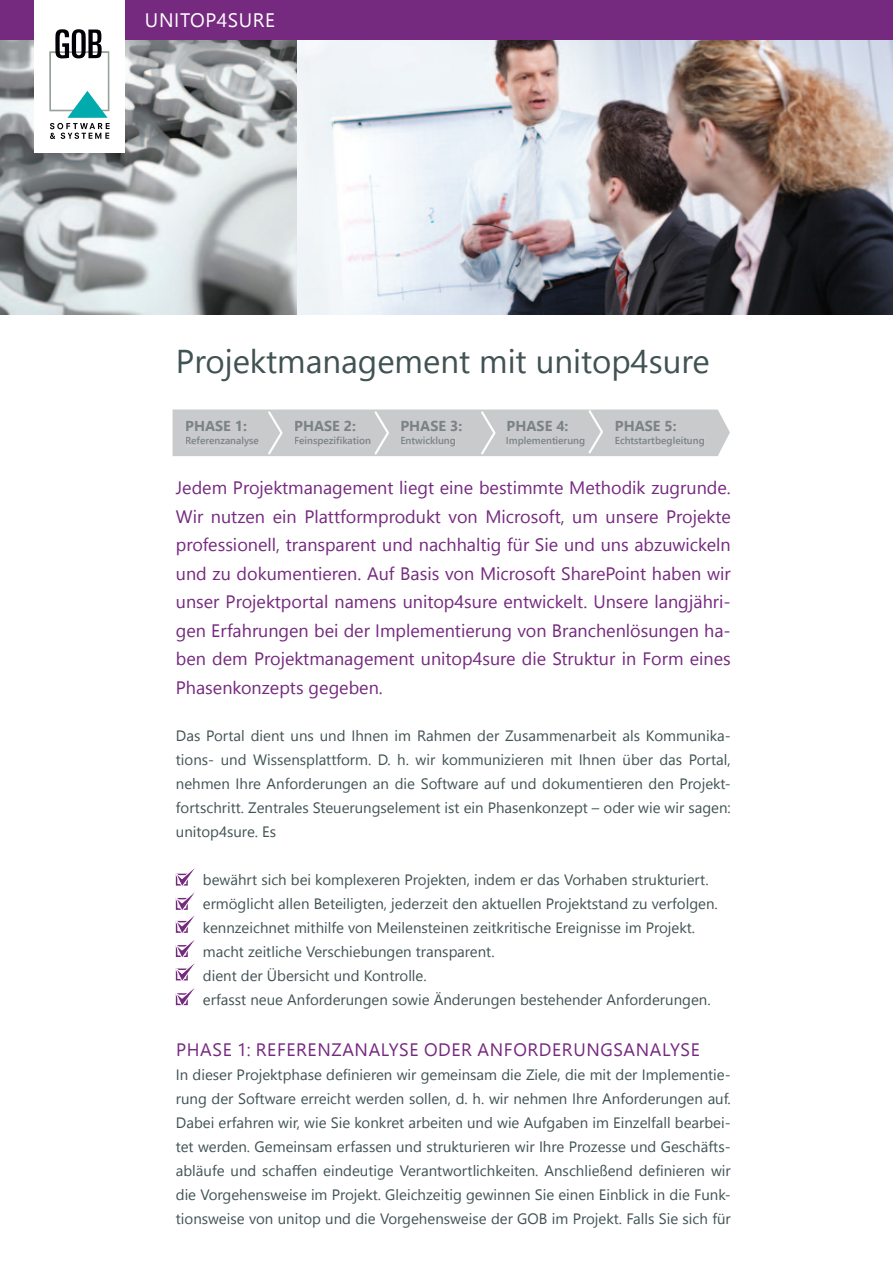
<style>
.page{position:relative;width:893px;height:1263px;background:#fff}
.page>*{position:absolute;margin:0;border:0;box-sizing:border-box;transform-origin:0 0}
.t1{font:33px "Segoe UI";color:#415253}
.t2{font:19.5px "Segoe UI";letter-spacing:.035em;color:#fff}
.t3{font:18px/28.5px "Segoe UI";color:#75297f;text-align:justify}
.t4{font:18px "Segoe UI";letter-spacing:.035em;color:#75297f}
.t5{font:15px/24px "Segoe UI";color:#415253;text-align:justify}
.t6{font:700 14.4px "Segoe UI";color:#7b8386}
.t7{font:600 10.05px "Segoe UI";color:#7b8386}
.s1{color:#fff}
</style>
<div class="page">
<img style="left:0;top:40px;width:298px;height:275px">
<img style="left:298px;top:40px;width:595px;height:275px">
<div style="left:0;top:0;width:893px;height:40px;background:#75297f"></div>
<div style="left:34px;top:0;width:90px;height:152px;background:#fff"></div>
<svg style="left:49px;top:29px;width:61px;height:110px"></svg>
<svg style="left:175px;top:868px;width:20px;height:138px"></svg>
<div style="left:173px;top:409px;width:557px;height:47px;background:#c9cacb"></div>
<h2 class="t2" style="left:145px;top:5px;width:132px">unitop4sure</h2>
<h1 class="t1" style="left:176px;top:336px;width:535px">Projektmanagement mit unitop4sure</h1>
<p class="t6" style="left:185px;top:414px;width:63px">PHASE 1:</p>
<p class="t7" style="left:185px;top:433px;width:75px">Referenzanalyse</p>
<p class="t6" style="left:294px;top:414px;width:63px">PHASE 2:</p>
<p class="t7" style="left:294px;top:433px;width:78px">Feinspezifikation</p>
<p class="t6" style="left:400px;top:414px;width:63px">PHASE 3:</p>
<p class="t7" style="left:400px;top:433px;width:57px">Entwicklung</p>
<p class="t6" style="left:507px;top:414px;width:63px">PHASE 4:</p>
<p class="t7" style="left:506px;top:433px;width:81px">Implementierung</p>
<p class="t6" style="left:615px;top:414px;width:63px">PHASE 5:</p>
<p class="t7" style="left:615px;top:433px;width:91px">Echtstartbegleitung</p>
<p class="t3" style="left:176px;top:473px;width:556px">Jedem Projektmanagement liegt eine bestimmte Methodik zugrunde.<br>Wir nutzen ein Plattformprodukt von Microsoft, um unsere Projekte professionell, transparent und nachhaltig für Sie und uns abzuwickeln und zu dokumentieren. Auf Basis von Microsoft SharePoint haben wir unser Projektportal namens unitop4sure entwickelt. U nsere langjähri&shy;gen Erfahrungen bei der I mplementierung von Branchenlösungen ha&shy;ben dem Projektmanagement unitop4sure die Struktur in Form eines Phasenkonzepts gegeben.</p>
<p class="t5" style="left:176px;top:723px;width:556px">Das Portal dient uns und I hnen im Rahmen der Zusammenarbeit als Kommunika&shy;tions- und Wissensplattform. D. h. wir kommunizieren mit I hnen über das Portal, nehmen I hre Anforderungen an die Software auf und dokumentieren den Projekt&shy;fortschritt. Zentrales Steuerungselement ist ein Phasenkonzept – oder wie wir sagen: unitop4sure. Es</p>
<p class="t5" style="left:176px;top:867px;width:543px;text-align:left"><span class="s1">a.</span> bewährt sich bei komplexeren Projekten, indem er das Vorhaben strukturiert. <span class="s1">b.</span> ermöglicht allen Beteiligten, jederzeit den aktuellen Projektstand zu verfolgen. <span class="s1">c.</span> kennzeichnet mithilfe von Meilensteinen zeitkritische Ereignisse im Projekt.<br><span class="s1">d.</span> macht zeitliche Verschiebungen transparent.<br><span class="s1">e.</span> dient der Übersicht und Kontrolle.<br><span class="s1">f.</span> erfasst neue Anforderungen sowie Änderungen bestehender Anforderungen.</p>
<p class="t4" style="left:176px;top:1036px;width:525px">PHASE 1: Referenzanalyse oder Anforderungsanalyse</p>
<p class="t5" style="left:176px;top:1062px;width:556px">In dieser Projektphase definieren wir gemeinsam die Ziele, die mit der Implementie&shy;rung der Software erreicht werden sollen, d. h. wir nehmen I hre Anforderungen auf.<br>Dabei erfahren wir, wie Sie konkret arbeiten und wie Aufgaben im Einzelfall bearbei&shy;tet werden. Gemeinsam erfassen und strukturieren wir I hre Prozesse und Geschäfts&shy;abläufe und schaffen eindeutige Verantwortlichkeiten. Anschließend definieren wir die Vorgehensweise im Projekt. Gleichzeitig gewinnen Sie einen Einblick in die Funk&shy;tionsweise von unitop und die Vorgehensweise der GOB im Projekt. Falls Sie sich für</p>
</div>
